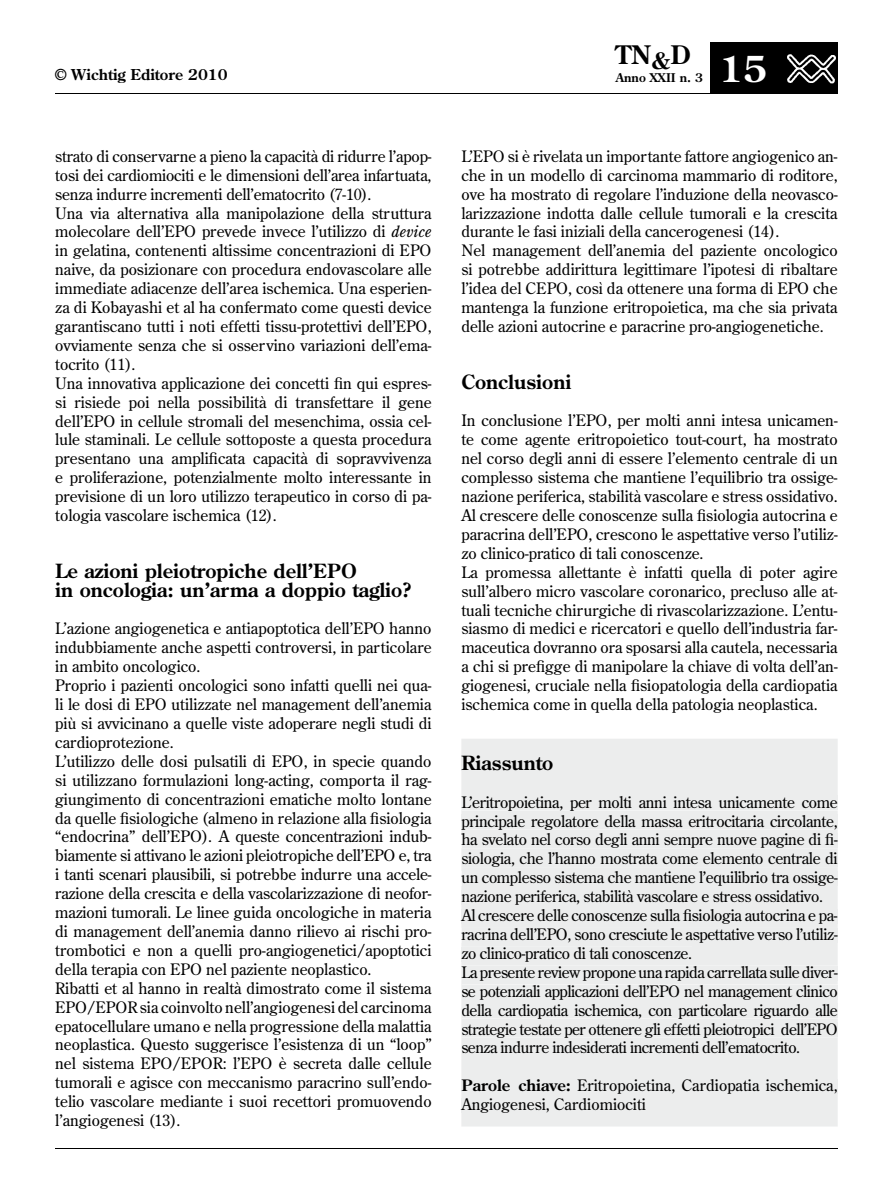
<style>
.page{position:relative;width:893px;height:1191px;background:#fff}
.page>*{position:absolute;margin:0;border:0;box-sizing:border-box;transform-origin:0 0}
.t1{font:700 36px "Century Old Style";color:#fff}
.t2{font:700 25.5px "Century Old Style";color:#000}
.t3{font:700 19.5px/18.9px "Century Old Style";color:#000}
.t4{font:15.75px/18.9px "Century Old Style";color:#000}
.t5{font:15.75px/18.9px "Century Old Style";letter-spacing:-.02em;color:#000}
.t6{font:700 15px "Century Old Style";color:#000}
.t7{font:700 12px "Century Old Style";color:#000}
.s1{font-style:italic}
.s2{font-weight:700}
</style>
<div class="page">
<hr style="left:55px;top:94px;width:783px;height:1px;background:#000">
<div style="left:710px;top:43px;width:128px;height:51px;background:#000"></div>
<img style="left:787px;top:54px;width:49px;height:30px">
<hr style="left:55px;top:1147px;width:783px;height:1px;background:#000">
<div style="left:461px;top:739px;width:377px;height:387px;background:#eceded"></div>
<div style="left:462px;top:755px;width:91px;height:15px;background:#eceded"></div>
<div style="left:462px;top:795px;width:376px;height:15px;background:#eceded"></div>
<div style="left:462px;top:814px;width:376px;height:15px;background:#eceded"></div>
<div style="left:462px;top:833px;width:375px;height:15px;background:#eceded"></div>
<div style="left:462px;top:852px;width:376px;height:15px;background:#eceded"></div>
<div style="left:462px;top:871px;width:375px;height:15px;background:#eceded"></div>
<div style="left:462px;top:890px;width:361px;height:15px;background:#eceded"></div>
<div style="left:461px;top:909px;width:376px;height:15px;background:#eceded"></div>
<div style="left:462px;top:928px;width:375px;height:14px;background:#eceded"></div>
<div style="left:461px;top:946px;width:231px;height:15px;background:#eceded"></div>
<div style="left:462px;top:965px;width:375px;height:15px;background:#eceded"></div>
<div style="left:462px;top:984px;width:376px;height:15px;background:#eceded"></div>
<div style="left:462px;top:1003px;width:376px;height:15px;background:#eceded"></div>
<div style="left:462px;top:1022px;width:376px;height:15px;background:#eceded"></div>
<div style="left:462px;top:1041px;width:337px;height:12px;background:#eceded"></div>
<div style="left:462px;top:1079px;width:108px;height:12px;background:#eceded"></div>
<div style="left:571px;top:1079px;width:267px;height:15px;background:#eceded"></div>
<div style="left:461px;top:1098px;width:185px;height:15px;background:#eceded"></div>
<h2 class="t2" style="left:616px;top:38px;width:76px">TN<sub>&amp;</sub>D</h2>
<p class="t6" style="left:55px;top:65px;width:174px">© Wichtig Editore 2010</p>
<p class="t7" style="left:616px;top:70px;width:89px">Anno XXII n. 3</p>
<h1 class="t1" style="left:719px;top:45px;width:49px">15</h1>
<p class="t4" style="left:55px;top:146px;width:378px">strato di conservarne a pieno la capacità di ridurre l’apop&shy;tosi dei cardiomiociti e le dimensioni dell’area infartuata, senza indurre incrementi dell’ematocrito (7-10).<br>Una via alternativa alla manipolazione della struttura molecolare dell’EPO prevede invece l’utilizzo di <span class="s1">device </span>in gelatina, contenenti altissime concentrazioni di EPO naive, da posizionare con procedura endovascolare alle immediate adiacenze dell’area ischemica. Una esperien&shy;za di Kobayashi et al ha confermato come questi device garantiscano tutti i noti effetti tissu-protettivi dell’EPO, ovviamente senza che si osservino variazioni dell’ema&shy;tocrito (11).<br>Una innovativa applicazione dei concetti fin qui espres&shy;si risiede poi nella possibilità di transfettare il gene dell’EPO in cellule stromali del mesenchima, ossia cel&shy;lule staminali. Le cellule sottoposte a questa procedura presentano una amplificata capacità di sopravvivenza e proliferazione, potenzialmente molto interessante in previsione di un loro utilizzo terapeutico in corso di pa&shy;tologia vascolare ischemica (12).</p>
<p class="t3" style="left:55px;top:561px;width:358px">Le azioni pleiotropiche dell’EPO<br>in oncologia: un’arma a doppio taglio?</p>
<p class="t4" style="left:55px;top:619px;width:378px">L’azione angiogenetica e antiapoptotica dell’EPO hanno indubbiamente anche aspetti controversi, in particolare in ambito oncologico.<br>Proprio i pazienti oncologici sono infatti quelli nei qua&shy;li le dosi di EPO utilizzate nel management dell’anemia più si avvicinano a quelle viste adoperare negli studi di cardioprotezione.<br>L’utilizzo delle dosi pulsatili di EPO, in specie quando si utilizzano formulazioni long-acting, comporta il rag&shy;giungimento di concentrazioni ematiche molto lontane da quelle fisiologiche (almeno in relazione alla fisiologia “endocrina” dell’EPO). A queste concentrazioni indub&shy;biamente si attivano le azioni pleiotropiche dell’EPO e, tra i tanti scenari plausibili, si potrebbe indurre una accele&shy;razione della crescita e della vascolarizzazione di neofor&shy;mazioni tumorali. Le linee guida oncologiche in materia di management dell’anemia danno rilievo ai rischi pro&shy;trombotici e non a quelli pro-angiogenetici/apoptotici della terapia con EPO nel paziente neoplastico.<br>Ribatti et al hanno in realtà dimostrato come il sistema EPO/EPOR sia coinvolto nell’angiogenesi del carcinoma epatocellulare umano e nella progressione della malattia neoplastica. Questo suggerisce l’esistenza di un “loop” nel sistema EPO/EPOR: l’EPO è secreta dalle cellule tumorali e agisce con meccanismo paracrino sull’endo&shy;telio vascolare mediante i suoi recettori promuovendo l’angiogenesi (13).</p>
<p class="t4" style="left:461px;top:146px;width:378px">L’EPO si è rivelata un importante fattore angiogenico an&shy;che in un modello di carcinoma mammario di roditore, ove ha mostrato di regolare l’induzione della neovasco&shy;larizzazione indotta dalle cellule tumorali e la crescita durante le fasi iniziali della cancerogenesi (14).<br>Nel management dell’anemia del paziente oncologico si potrebbe addirittura legittimare l’ipotesi di ribaltare l’idea del CEPO, così da ottenere una forma di EPO che mantenga la funzione eritropoietica, ma che sia privata delle azioni autocrine e paracrine pro-angiogenetiche.</p>
<p class="t3" style="left:461px;top:372px;width:112px">Conclusioni</p>
<p class="t4" style="left:461px;top:411px;width:378px">In conclusione l’EPO, per molti anni intesa unicamen&shy;te come agente eritropoietico tout-court, ha mostrato nel corso degli anni di essere l’elemento centrale di un complesso sistema che mantiene l’equilibrio tra ossige&shy;nazione periferica, stabilità vascolare e stress ossidativo.<br>Al crescere delle conoscenze sulla fisiologia autocrina e paracrina dell’EPO, crescono le aspettative verso l’utiliz&shy;zo clinico-pratico di tali conoscenze.<br>La promessa allettante è infatti quella di poter agire sull’albero micro vascolare coronarico, precluso alle at&shy;tuali tecniche chirurgiche di rivascolarizzazione. L’entu&shy;siasmo di medici e ricercatori e quello dell’industria far&shy;maceutica dovranno ora sposarsi alla cautela, necessaria a chi si prefigge di manipolare la chiave di volta dell’an&shy;giogenesi, cruciale nella fisiopatologia della cardiopatia ischemica come in quella della patologia neoplastica.</p>
<p class="t3" style="left:461px;top:753px;width:94px">Riassunto</p>
<p class="t5" style="left:461px;top:792px;width:378px">L’eritropoietina, per molti anni intesa unicamente come principale regolatore della massa eritrocitaria circolante, ha svelato nel corso degli anni sempre nuove pagine di fi&shy;siologia, che l’hanno mostrata come elemento centrale di un complesso sistema che mantiene l’equilibrio tra ossige&shy;nazione periferica, stabilità vascolare e stress ossidativo.<br>Al crescere delle conoscenze sulla fisiologia autocrina e pa&shy;racrina dell’EPO, sono cresciute le aspettative verso l’utiliz&shy;zo clinico-pratico di tali conoscenze.<br>La presente review propone una rapida carrellata sulle diver&shy;se potenziali applicazioni dell’EPO nel management clinico della cardiopatia ischemica, con particolare riguardo alle strategie testate per ottenere gli effetti pleiotropici dell’EPO senza indurre indesiderati incrementi dell’ematocrito.</p>
<p class="t4" style="left:461px;top:1075px;width:378px"><span class="s2">Parole chiave:</span> Eritropoietina, Cardiopatia ischemica,<br>Angiogenesi, Cardiomiociti</p>
</div>
